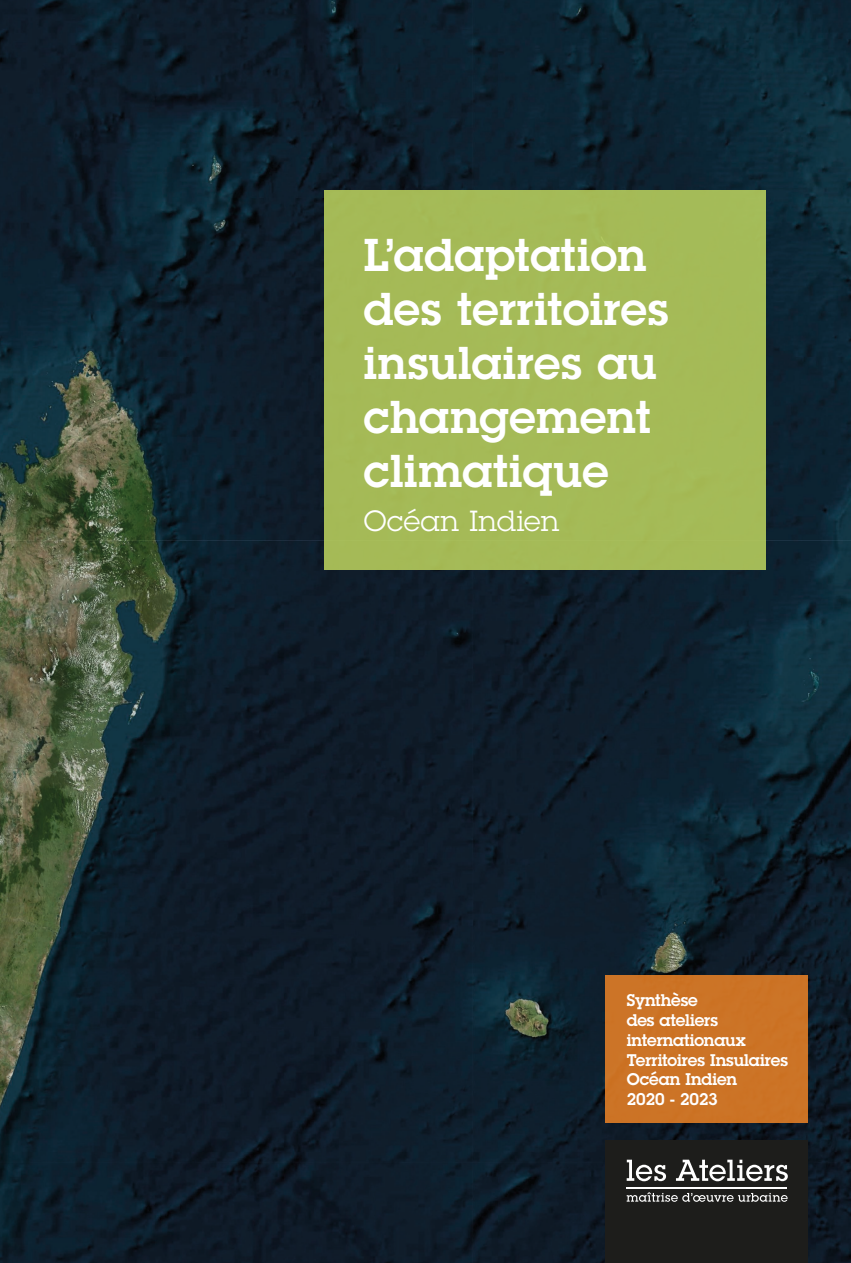
<style>
.page{position:relative;width:851px;height:1263px;background:#fff}
.page>*{position:absolute;margin:0;border:0;box-sizing:border-box;transform-origin:0 0}
.t1{font:600 45px/54px "Lubalin Graph Std";letter-spacing:.01em;color:#fff}
.t2{font:28.5px "Lubalin Graph Std";letter-spacing:.02em;color:#fff}
.t3{font:600 16.5px/19.8px "Lubalin Graph Std";letter-spacing:-.005em;color:#fff}
</style>
<div class="page">
<img style="left:0;top:0;width:850px;height:1263px">
<div style="left:605px;top:975px;width:203px;height:148px;background:#cc7326"></div>
<div style="left:605px;top:1141px;width:203px;height:122px;background:#1d1d1b"></div>
<svg style="left:626px;top:1160px;width:40px;height:21px"></svg>
<svg style="left:676px;top:1160px;width:111px;height:21px"></svg>
<svg style="left:626px;top:1192px;width:161px;height:10px"></svg>
<hr style="left:626px;top:1187px;width:161px;height:2px;background:#fff">
<div style="left:325px;top:190px;width:440px;height:379px;background:#a5ba57"></div>
<p class="t1" style="left:363px;top:227px;width:306px">L’adaptation des territoires insulaires au changement climatique</p>
<p class="t2" style="left:363px;top:503px;width:197px">Océan Indien</p>
<p class="t3" style="left:626px;top:990px;width:163px">Synthèse<br>des ateliers internationaux<br>Territoires Insulaires<br>Océan Indien<br>2020 - 2023</p>
</div>
